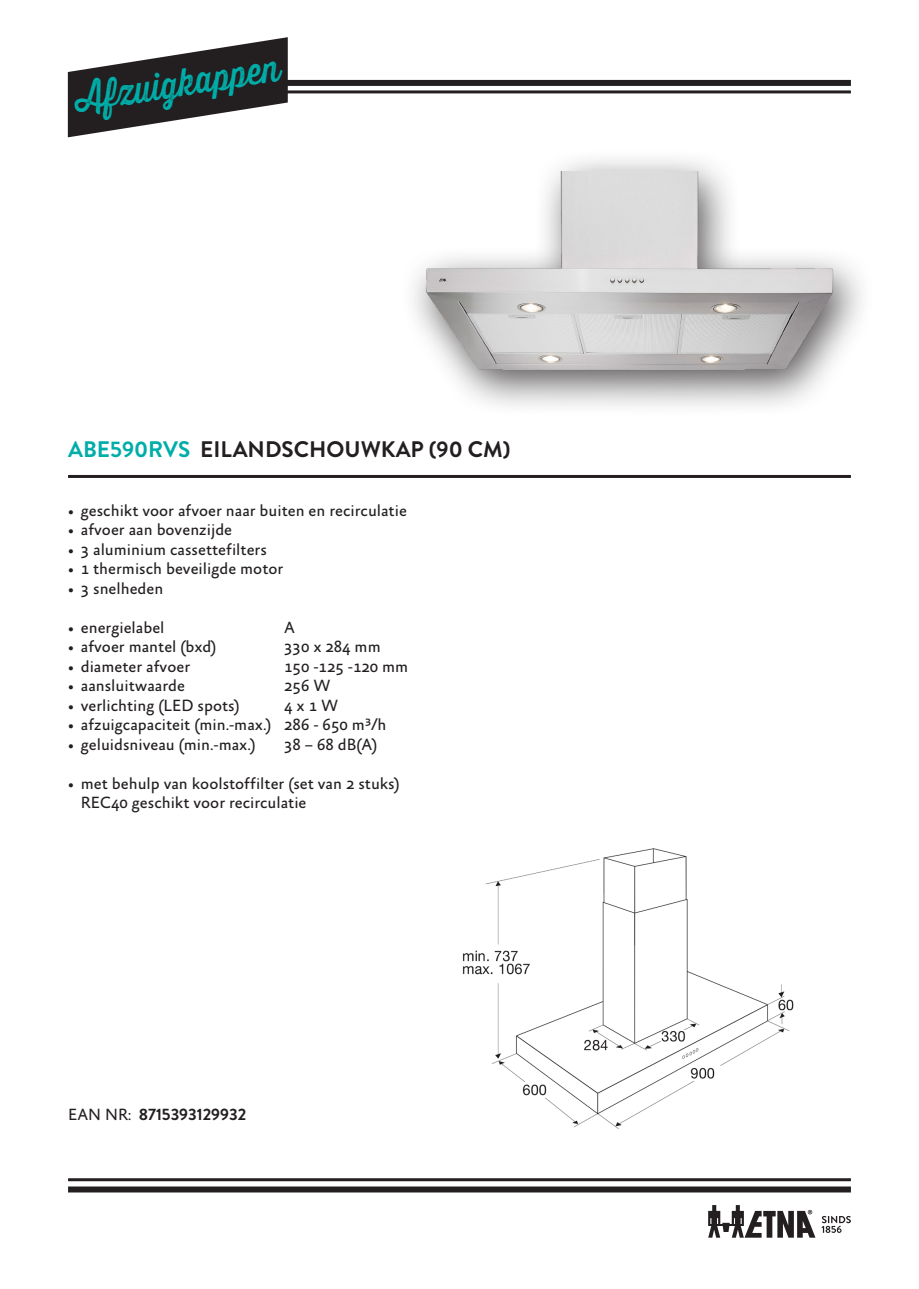
<style>
.page{position:relative;width:919px;height:1289px;background:#fff}
.page>*{position:absolute;margin:0;border:0;box-sizing:border-box;transform-origin:0 0}
.t1{font:37.5px "Thirsty Rough Reg One";color:#00ada8;scale:.9 1}
.Kop{font:700 22.5px "Brandon Grotesque";color:#231f20}
.t2{font:16.5px/19.5px "Absara Sans";color:#231f20}
.EAN_NR_nieuwe_basis{font:700 16.5px "Brandon Grotesque";color:#231f20}
.s1{color:#00ada8}
.s2{font-family:"Absara Sans";font-weight:400}
</style>
<div class="page">
<div style="left:68px;top:80px;width:782px;height:6px;background:#231f20"></div>
<div style="left:68px;top:1186px;width:782px;height:6px;background:#231f20"></div>
<hr style="left:68px;top:1178px;width:782px;height:3px;background:#231f20">
<hr style="left:68px;top:90px;width:782px;height:3px;background:#231f20">
<svg style="left:68px;top:37px;width:220px;height:100px"></svg>
<svg style="left:821px;top:1215px;width:29px;height:17px"></svg>
<svg style="left:708px;top:1205px;width:107px;height:32px"></svg>
<hr style="left:68px;top:475px;width:782px;height:3px;background:#231f20">
<div style="left:399px;top:148px;width:476px;height:269px;background:#231f20;opacity:.75"></div>
<img style="left:419px;top:171px;width:420px;height:205px">
<img style="left:462px;top:848px;width:332px;height:281px">
<h1 class="t1" style="left:72px;top:72px;width:231px;rotate:-9deg">Afzuigkappen</h1>
<p class="Kop" style="left:68px;top:433px;width:444px"><span class="s1">ABE590RVS</span> EILANDSCHOUWKAP (90 CM)</p>
<p class="t2" style="left:68px;top:501px;width:340px">• geschikt voor afvoer naar buiten en recirculatie</p>
<p class="t2" style="left:68px;top:520px;width:166px">• afvoer aan bovenzijde</p>
<p class="t2" style="left:68px;top:540px;width:200px">• 3 aluminium cassettefilters</p>
<p class="t2" style="left:68px;top:559px;width:217px">• 1 thermisch beveiligde motor</p>
<p class="t2" style="left:68px;top:579px;width:97px">• 3 snelheden</p>
<p class="t2" style="left:68px;top:618px;width:98px">• energielabel</p>
<p class="t2" style="left:284px;top:618px;width:12px">A</p>
<p class="t2" style="left:68px;top:637px;width:150px">• afvoer mantel (bxd)</p>
<p class="t2" style="left:284px;top:637px;width:98px">330 x 284 mm</p>
<p class="t2" style="left:68px;top:657px;width:124px">• diameter afvoer</p>
<p class="t2" style="left:284px;top:657px;width:126px">150 -125 -120 mm</p>
<p class="t2" style="left:68px;top:676px;width:118px">• aansluitwaarde</p>
<p class="t2" style="left:284px;top:676px;width:48px">256 W</p>
<p class="t2" style="left:68px;top:696px;width:173px">• verlichting (LED spots)</p>
<p class="t2" style="left:284px;top:696px;width:55px">4 x 1 W</p>
<p class="t2" style="left:68px;top:715px;width:320px">• afzuigcapaciteit (min.-max.) 286 - 650 m³/h</p>
<p class="t2" style="left:68px;top:735px;width:189px">• geluidsniveau (min.-max.)</p>
<p class="t2" style="left:284px;top:735px;width:95px">38 – 68 dB(A)</p>
<p class="t2" style="left:81px;top:774px;width:320px;text-indent:-13px">• met behulp van koolstoffilter (set van 2 stuks)<br>REC40 geschikt voor recirculatie</p>
<p class="EAN_NR_nieuwe_basis" style="left:68px;top:1103px;width:180px"><span class="s2">EAN NR:</span> 8715393129932</p>
</div>
